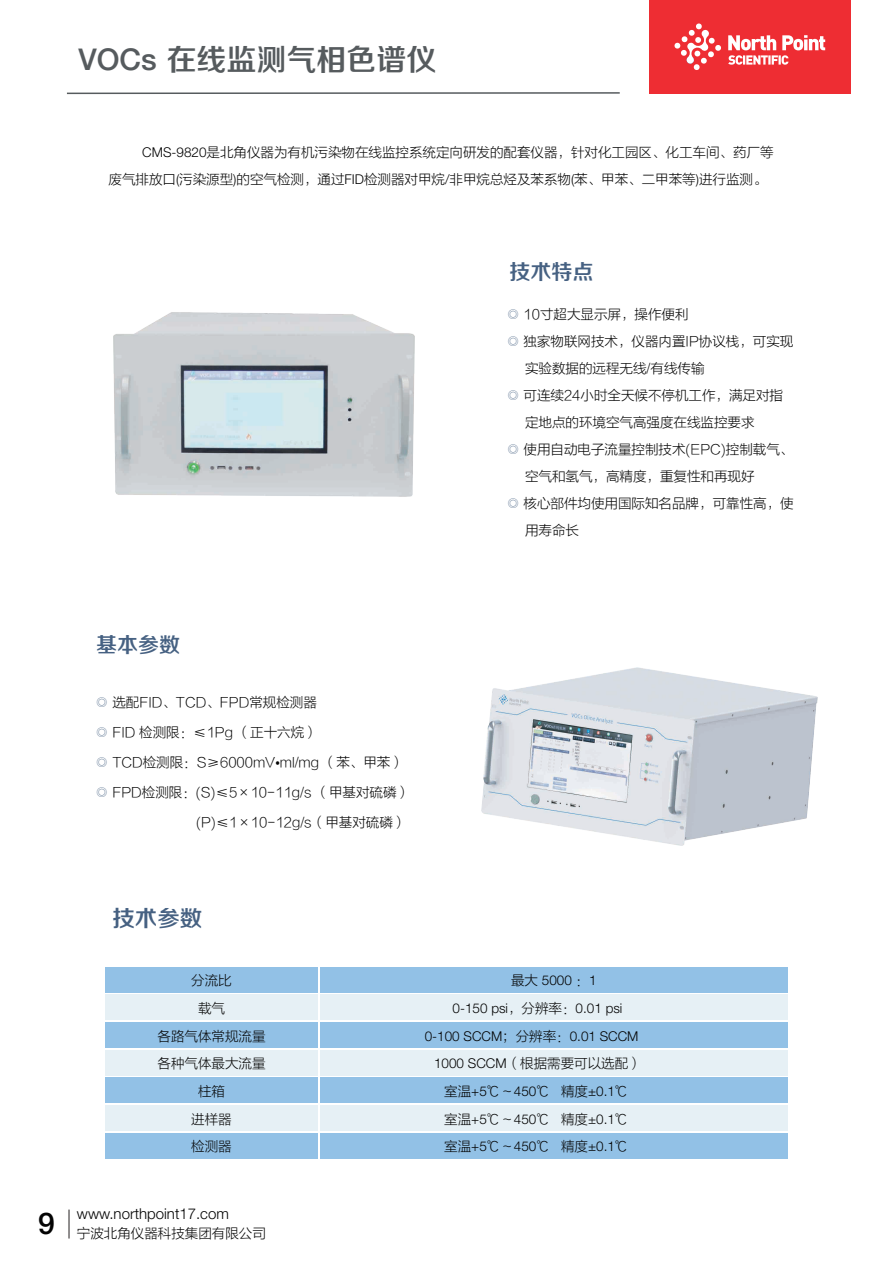
<style>
.page{position:relative;width:893px;height:1263px;background:#fff}
.page>*{position:absolute;margin:0;border:0;box-sizing:border-box;transform-origin:0 0}
.t1{font:30px "FZZZHONGJW GB1 0";color:#565b5e}
.t2{font:500 30px "Helvetica Neue LT Std";color:#030303}
.t3{font:22.5px "FZZZHONGJW GB1 0";color:#466182}
.t4{font:21px "FZZZHONGJW GB1 0";color:#466182}
.t5{font:300 15px "Helvetica Neue LT Std";color:#030303}
.t6{font:13.5px/27.6px "FZLTXHK GBK1 0";color:#030303;text-align:center}
.t7{font:300 13.5px/27.6px "Helvetica Neue LT Std";color:#030303}
.s1{font-family:"Helvetica Neue LT Std";font-weight:500}
.s2{font-family:"Helvetica Neue LT Std";font-weight:300}
.s3{color:#466182}
.s4{font-family:"Source Han Sans CN"}
.s5{font-family:"FZLTXHK GBK1 0";font-weight:400}
</style>
<div class="page">
<hr style="left:67px;top:92px;width:553px;height:2px;background:#565b5e">
<div style="left:649px;top:0;width:201px;height:94px;background:#ee2d33"></div>
<svg style="left:674px;top:23px;width:47px;height:47px"></svg>
<svg style="left:728px;top:35px;width:97px;height:30px"></svg>
<div style="left:105px;top:967px;width:213px;height:25px;background:#92c1e6"></div>
<div style="left:320px;top:967px;width:468px;height:25px;background:#92c1e6"></div>
<div style="left:105px;top:995px;width:213px;height:25px;background:#e6f0f5"></div>
<div style="left:320px;top:995px;width:468px;height:25px;background:#e6f0f5"></div>
<div style="left:105px;top:1022px;width:213px;height:26px;background:#92c1e6"></div>
<div style="left:320px;top:1022px;width:468px;height:26px;background:#92c1e6"></div>
<div style="left:105px;top:1050px;width:213px;height:25px;background:#e6f0f5"></div>
<div style="left:320px;top:1050px;width:468px;height:25px;background:#e6f0f5"></div>
<div style="left:105px;top:1077px;width:213px;height:26px;background:#92c1e6"></div>
<div style="left:320px;top:1077px;width:468px;height:26px;background:#92c1e6"></div>
<div style="left:105px;top:1105px;width:213px;height:26px;background:#e6f0f5"></div>
<div style="left:320px;top:1105px;width:468px;height:26px;background:#e6f0f5"></div>
<div style="left:105px;top:1133px;width:213px;height:25px;background:#92c1e6"></div>
<div style="left:320px;top:1133px;width:468px;height:25px;background:#92c1e6"></div>
<svg style="left:69px;top:1209px;width:1px;height:29px"></svg>
<img style="left:481px;top:667px;width:336px;height:179px">
<img style="left:113px;top:312px;width:302px;height:185px">
<h1 class="t1" style="left:78px;top:43px;width:360px"><span class="s1">VOCs</span> 在线监测气相色谱仪</h1>
<p class="t6" style="left:108px;top:139px;width:667px;line-height:27px;text-align:left;text-indent:34px"><span class="s2">CMS-9820</span>是北角仪器为有机污染物在线监控系统定向研发的配套仪器，针对化工园区、化工车间、药厂等废气排放口<span class="s2">(</span>污染源型<span class="s2">)</span>的空气检测，通过<span class="s2">FID</span>检测器对甲烷<span class="s2">/</span>非甲烷总烃及苯系物<span class="s2">(</span>苯、甲苯、二甲苯等<span class="s2">)</span>进行监测。</p>
<h3 class="t4" style="left:509px;top:260px;width:85px">技术特点</h3>
<p class="t6" style="left:506px;top:301px;width:184px"><span class="s3">◎</span> 10寸超大显示屏，操作便利</p>
<p class="t6" style="left:506px;top:328px;width:289px"><span class="s3">◎</span> 独家物联网技术，仪器内置IP协议栈，可实现</p>
<p class="t6" style="left:525px;top:355px;width:181px">实验数据的远程无线/有线传输</p>
<p class="t6" style="left:506px;top:382px;width:278px"><span class="s3">◎</span> 可连续24小时全天候不停机工作，满足对指</p>
<p class="t6" style="left:525px;top:409px;width:231px">定地点的环境空气高强度在线监控要求</p>
<p class="t6" style="left:506px;top:436px;width:288px"><span class="s3">◎</span> 使用自动电子流量控制技术(EPC)控制载气、</p>
<p class="t6" style="left:525px;top:463px;width:231px">空气和氢气，高精度，重复性和再现好</p>
<p class="t6" style="left:506px;top:490px;width:289px"><span class="s3">◎</span> 核心部件均使用国际知名品牌，可靠性高，使</p>
<p class="t6" style="left:525px;top:517px;width:55px">用寿命长</p>
<h3 class="t4" style="left:96px;top:633px;width:85px">基本参数</h3>
<p class="t6" style="left:95px;top:689px;width:223px"><span class="s3">◎</span> 选配FID、TCD、FPD常规检测器</p>
<p class="t6" style="left:95px;top:719px;width:224px"><span class="s3">◎</span> FID 检测限：≤1Pg （正十六烷）</p>
<p class="t6" style="left:95px;top:749px;width:310px"><span class="s3">◎</span> TCD检测限：S≥6000mV<span class="s4">•</span>ml/mg （苯、甲苯）</p>
<p class="t6" style="left:95px;top:779px;width:316px"><span class="s3">◎</span> FPD检测限：(S)≤5×10-11g/s （甲基对硫磷）</p>
<p class="t6" style="left:196px;top:809px;width:212px">(P)≤1×10-12g/s（甲基对硫磷）</p>
<h1 class="t2" style="left:38px;top:1205px;width:18px">9</h1>
<h2 class="t3" style="left:112px;top:905px;width:92px">技术参数</h2>
<p class="t6" style="left:158px;top:967px;width:109px">分流比<br>载气<br>各路气体常规流量各种气体最大流量柱箱<br>进样器<br>检测器</p>
<p class="t5" style="left:77px;top:1204px;width:153px">www.northpoint17.com</p>
<p class="t6" style="left:77px;top:1220px;width:190px">宁波北角仪器科技集团有限公司</p>
<p class="t7" style="left:511px;top:966px;width:87px"><span class="s5">最大</span> 5000 <span class="s5">：</span>1</p>
<p class="t7" style="left:425px;top:994px;width:215px;text-indent:28px">0-150 psi<span class="s5">，分辨率：</span>0.01 psi<br>0-100 SCCM<span class="s5">；分辨率：</span>0.01 SCCM</p>
<p class="t6" style="left:434px;top:1050px;width:209px"><span class="s2">1000 SCCM</span>（根据需要可以选配）</p>
<p class="t7" style="left:444px;top:1077px;width:186px;text-align:justify"><span class="s5">室温</span>+5<span class="s5">℃～</span>450<span class="s5">℃ 精度</span>±0.1<span class="s5">℃室温</span>+5<span class="s5">℃～</span>450<span class="s5">℃ 精度</span>±0.1<span class="s5">℃室温</span>+5<span class="s5">℃～</span>450<span class="s5">℃ 精度</span>±0.1<span class="s5">℃</span></p>
</div>
